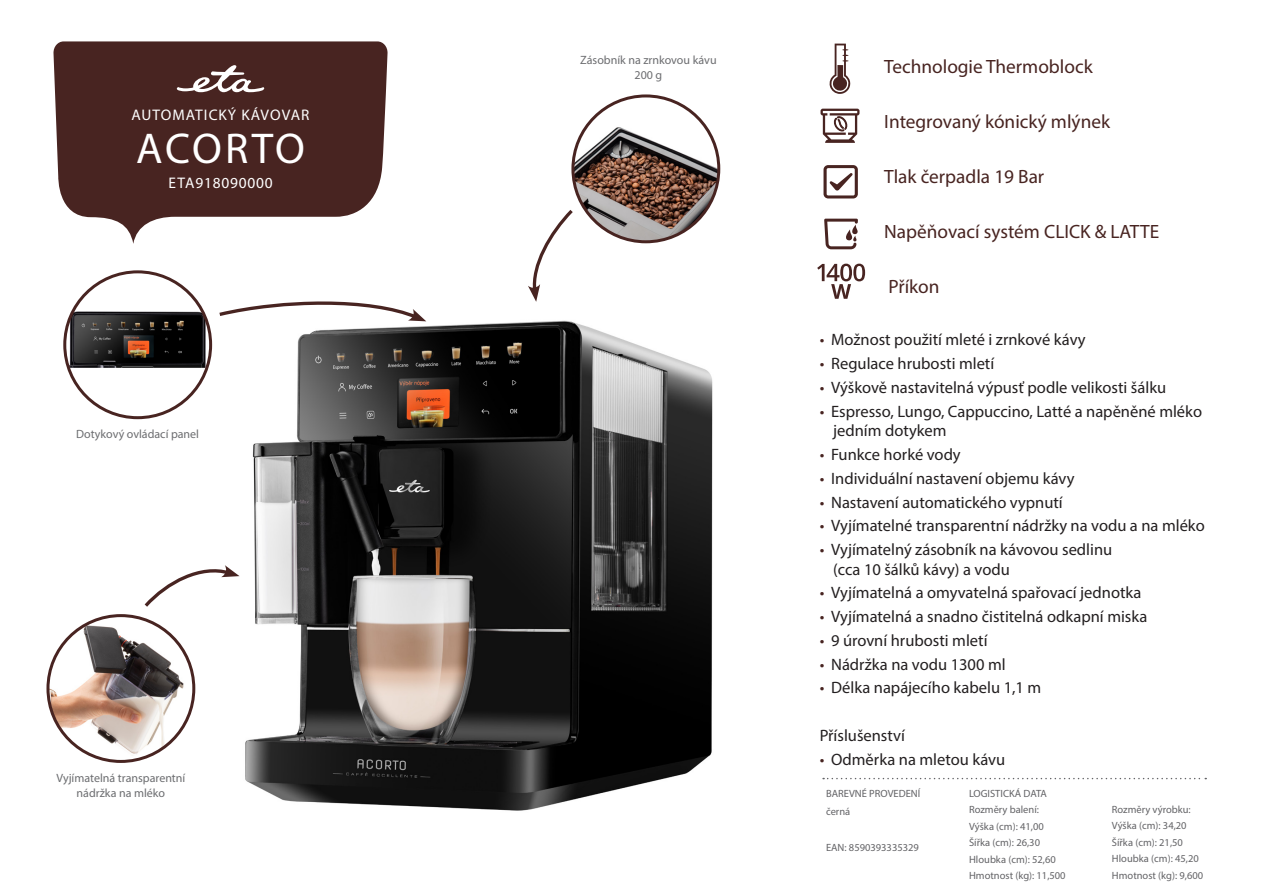
<style>
.page{position:relative;width:1263px;height:893px;background:#fff}
.page>*{position:absolute;margin:0;border:0;box-sizing:border-box;transform-origin:0 0}
.t1{font:43.2px "Myriad Pro";letter-spacing:.055em;color:#fff}
.t2{font:19.35px "Myriad Pro";color:#482421}
.t3{font:16.5px/19.5px "Myriad Pro";color:#231f20}
.t4{font:15.45px "Myriad Pro";letter-spacing:.07em;color:#fff}
.t5{font:15.45px "Myriad Pro";letter-spacing:.05em;color:#fff}
.t6{font:12px/15px "Myriad Pro";color:#6c6d70;text-align:center}
.t7{font:10.5px "Myriad Pro";color:#636366}
.s1{color:#482421}
</style>
<div class="page">
<img style="left:239px;top:320px;width:474px;height:491px">
<svg style="left:53px;top:41px;width:335px;height:203px;fill:#482421"></svg>
<svg style="left:823px;top:778px;width:383px;height:1px"></svg>
<svg style="left:177px;top:65px;width:87px;height:27px"></svg>
<img style="left:48px;top:616px;width:146px;height:145px;border-radius:73px">
<div style="left:46px;top:614px;width:149px;height:149px;border:3px solid #482421;border-radius:50%"></div>
<img style="left:575px;top:118px;width:144px;height:124px">
<div style="left:571px;top:94px;width:149px;height:149px;border:3px solid #482421;border-radius:50%"></div>
<svg style="left:528px;top:206px;width:48px;height:96px"></svg>
<svg style="left:144px;top:565px;width:95px;height:42px"></svg>
<img style="left:67px;top:308px;width:142px;height:60px">
<div style="left:63px;top:270px;width:149px;height:149px;border:3px solid #482421;border-radius:50%"></div>
<svg style="left:829px;top:44px;width:21px;height:50px"></svg>
<svg style="left:820px;top:109px;width:39px;height:34px"></svg>
<svg style="left:823px;top:165px;width:35px;height:33px"></svg>
<svg style="left:219px;top:301px;width:207px;height:21px"></svg>
<svg style="left:824px;top:219px;width:34px;height:30px"></svg>
<svg style="left:817px;top:264px;width:48px;height:35px"></svg>
<p class="t4" style="left:132px;top:105px;width:179px">AUTOMATICKÝ KÁVOVAR</p>
<p class="t1" style="left:136px;top:121px;width:170px">ACORTO</p>
<p class="t5" style="left:169px;top:173px;width:105px">ETA918090000</p>
<p class="t6" style="left:76px;top:426px;width:124px">Dotykový ovládací panel</p>
<p class="t6" style="left:56px;top:770px;width:131px">Vyjímatelná transparentní nádržka na mléko</p>
<p class="t6" style="left:580px;top:52px;width:138px">Zásobník na zrnkovou kávu<br>200 g</p>
<p class="t2" style="left:884px;top:55px;width:210px">Technologie Thermoblock</p>
<p class="t2" style="left:884px;top:110px;width:227px">Integrovaný kónický mlýnek</p>
<p class="t2" style="left:884px;top:165px;width:161px">Tlak čerpadla 19 Bar</p>
<p class="t2" style="left:884px;top:220px;width:276px">Napěňovací systém CLICK &amp; LATTE</p>
<p class="t2" style="left:888px;top:275px;width:53px">Příkon</p>
<p class="t3" style="left:820px;top:330px;width:267px"><span class="s1">•</span> Možnost použití mleté i zrnkové kávy</p>
<p class="t3" style="left:820px;top:354px;width:176px"><span class="s1">•</span> Regulace hrubosti mletí</p>
<p class="t3" style="left:820px;top:377px;width:348px"><span class="s1">•</span> Výškově nastavitelná výpusť podle velikosti šálku</p>
<p class="t3" style="left:833px;top:401px;width:370px;text-indent:-14px"><span class="s1">•</span> Espresso, Lungo, Cappuccino, Latté a napěněné mléko jedním dotykem</p>
<p class="t3" style="left:820px;top:444px;width:143px"><span class="s1">•</span> Funkce horké vody</p>
<p class="t3" style="left:820px;top:468px;width:256px"><span class="s1">•</span> Individuální nastavení objemu kávy</p>
<p class="t3" style="left:820px;top:492px;width:245px"><span class="s1">•</span> Nastavení automatického vypnutí</p>
<p class="t3" style="left:820px;top:516px;width:387px"><span class="s1">•</span> Vyjímatelné transparentní nádržky na vodu a na mléko</p>
<p class="t3" style="left:833px;top:539px;width:281px;text-indent:-14px"><span class="s1">•</span> Vyjímatelný zásobník na kávovou sedlinu (cca 10 šálků kávy) a vodu</p>
<p class="t3" style="left:820px;top:583px;width:323px"><span class="s1">•</span> Vyjímatelná a omyvatelná spařovací jednotka</p>
<p class="t3" style="left:820px;top:606px;width:329px"><span class="s1">•</span> Vyjímatelná a snadno čistitelná odkapní miska</p>
<p class="t3" style="left:820px;top:630px;width:169px"><span class="s1">•</span> 9 úrovní hrubosti mletí</p>
<p class="t3" style="left:820px;top:654px;width:188px"><span class="s1">•</span> Nádržka na vodu 1300 ml</p>
<p class="t3" style="left:820px;top:678px;width:223px"><span class="s1">•</span> Délka napájecího kabelu 1,1 m</p>
<p class="t3" style="left:820px;top:725px;width:87px">Příslušenství</p>
<p class="t3" style="left:820px;top:749px;width:187px"><span class="s1">•</span> Odměrka na mletou kávu</p>
<p class="t7" style="left:826px;top:787px;width:96px">BAREVNÉ PROVEDENÍ</p>
<p class="t7" style="left:826px;top:805px;width:26px">černá</p>
<p class="t7" style="left:826px;top:841px;width:94px">EAN: 8590393335329</p>
<p class="t7" style="left:969px;top:787px;width:79px">LOGISTICKÁ DATA</p>
<p class="t7" style="left:969px;top:803px;width:71px">Rozměry balení:</p>
<p class="t7" style="left:969px;top:820px;width:76px">Výška (cm): 41,00</p>
<p class="t7" style="left:969px;top:836px;width:73px">Šířka (cm): 26,30</p>
<p class="t7" style="left:969px;top:853px;width:88px">Hloubka (cm): 52,60</p>
<p class="t7" style="left:969px;top:869px;width:98px">Hmotnost (kg): 11,500</p>
<p class="t7" style="left:1112px;top:803px;width:80px">Rozměry výrobku:</p>
<p class="t7" style="left:1112px;top:819px;width:76px">Výška (cm): 34,20</p>
<p class="t7" style="left:1112px;top:836px;width:73px">Šířka (cm): 21,50</p>
<p class="t7" style="left:1112px;top:852px;width:88px">Hloubka (cm): 45,20</p>
<p class="t7" style="left:1112px;top:869px;width:93px">Hmotnost (kg): 9,600</p>
</div>
